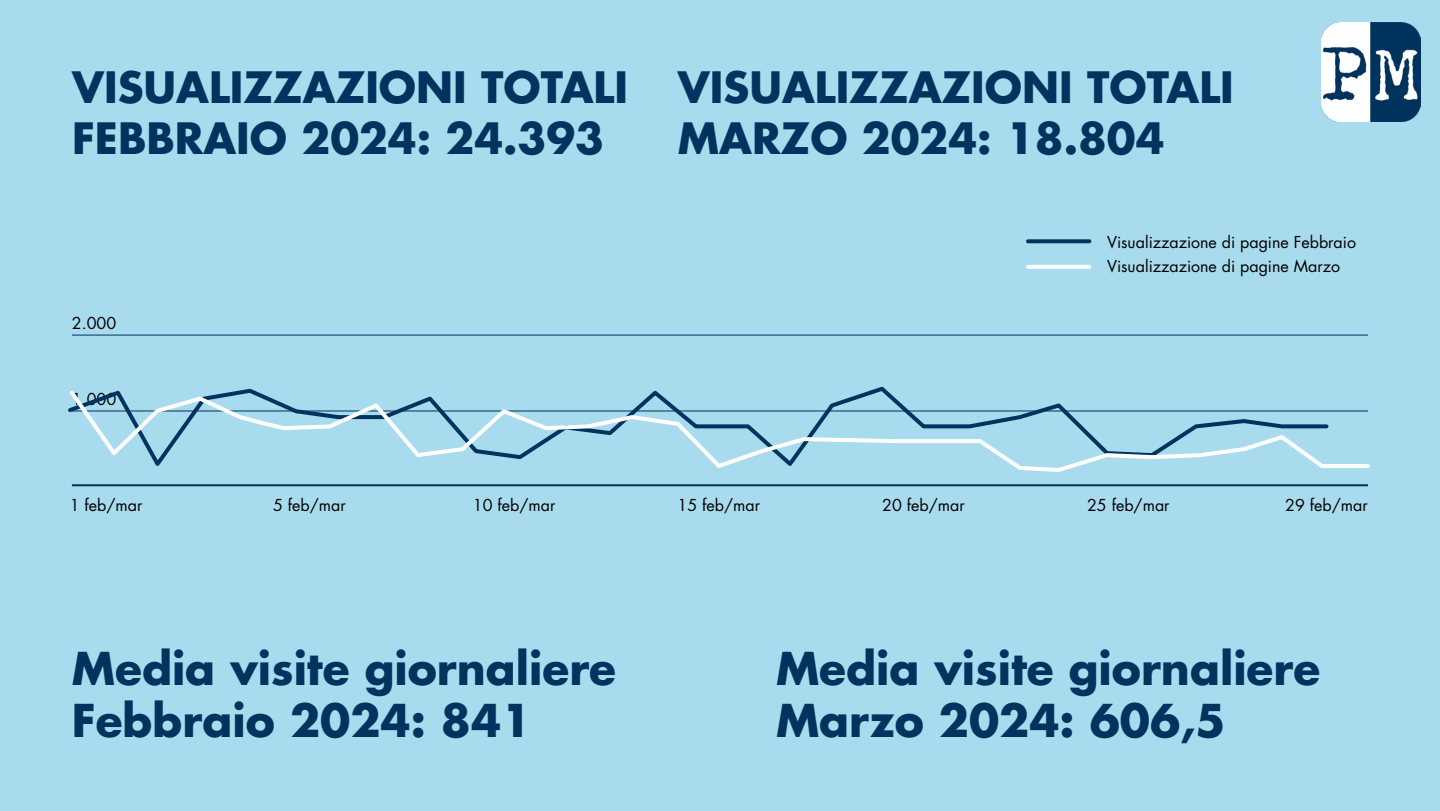
<style>
.page{position:relative;width:1440px;height:811px;background:#fff}
.page>*{position:absolute;margin:0;border:0;box-sizing:border-box;transform-origin:0 0}
.t1{font:700 44px/52.8px "Futura Std";color:#00335e}
.t2{font:700 42px/50px "Futura Std";color:#00335e}
.t3{font:16px/24px "Futura Std";color:#000}
</style>
<div class="page">
<div style="left:0;top:0;width:1440px;height:810px;background:#a8dbed"></div>
<svg style="left:1028px;top:239px;width:61px;height:4px"></svg>
<svg style="left:1028px;top:265px;width:61px;height:4px"></svg>
<hr style="left:72px;top:334px;width:1296px;height:1px;background:#00335e">
<hr style="left:72px;top:484px;width:1296px;height:2px;background:#00335e">
<svg style="left:68px;top:387px;width:1302px;height:85px"></svg>
<img style="left:1322px;top:23px;width:98px;height:98px">
<h2 class="t2" style="left:72px;top:62px;width:557px">VISUALIZZAZIONI TOTALI<br>FEBBRAIO 2024: 24.393</h2>
<h2 class="t2" style="left:678px;top:62px;width:557px">VISUALIZZAZIONI TOTALI<br>MARZO 2024: 18.804</h2>
<p class="t3" style="left:72px;top:311px;width:46px">2.000</p>
<p class="t3" style="left:72px;top:387px;width:46px">1.000</p>
<p class="t3" style="left:1107px;top:230px;width:250px">Visualizzazione di pagine Febbraio<br>Visualizzazione di pagine Marzo</p>
<p class="t3" style="left:70px;top:493px;width:74px">1 feb/mar</p>
<p class="t3" style="left:273px;top:493px;width:74px">5 feb/mar</p>
<p class="t3" style="left:473px;top:493px;width:84px">10 feb/mar</p>
<p class="t3" style="left:678px;top:493px;width:84px">15 feb/mar</p>
<p class="t3" style="left:882px;top:493px;width:84px">20 feb/mar</p>
<p class="t3" style="left:1087px;top:493px;width:84px">25 feb/mar</p>
<p class="t3" style="left:1285px;top:493px;width:84px">29 feb/mar</p>
<h1 class="t1" style="left:72px;top:640px;width:546px">Media visite giornaliere<br>Febbraio 2024: 841</h1>
<h1 class="t1" style="left:776px;top:640px;width:546px">Media visite giornaliere<br>Marzo 2024: 606,5</h1>
</div>
